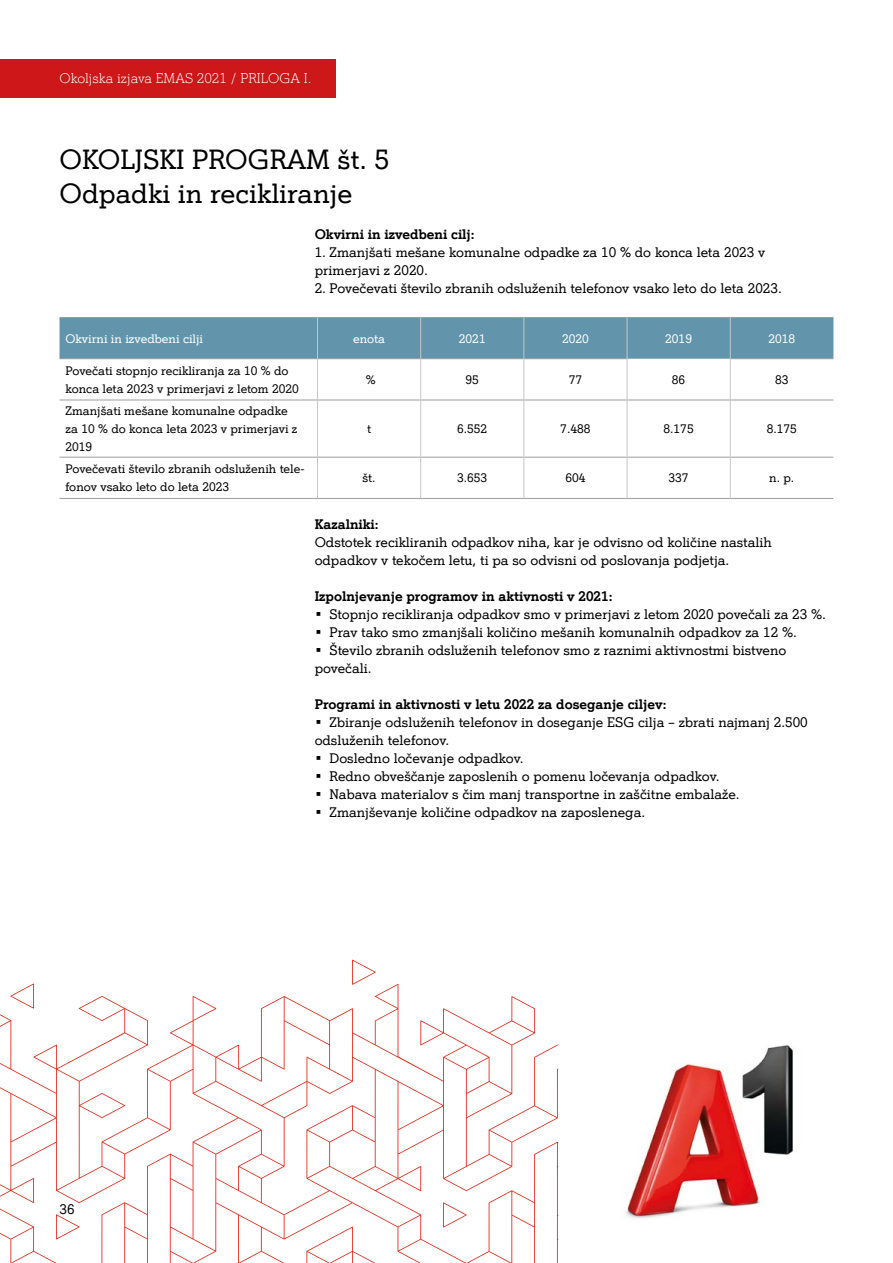
<style>
.page{position:relative;width:893px;height:1263px;background:#fff}
.page>*{position:absolute;margin:0;border:0;box-sizing:border-box;transform-origin:0 0}
.t1{font:27px/33.8px "A1 Serif";color:#000}
.t2{font:13.5px/18px "A1 Serif";color:#000}
.t3{font:700 13.5px "A1 Serif";color:#000}
.t4{font:300 13.5px "A1 Serif";color:#fff}
.t5{font:12px/18px "A1 Serif";color:#000}
.t6{font:12px "A1 Serif";color:#fff}
</style>
<div class="page">
<img style="left:625px;top:1045px;width:168px;height:174px">
<div style="left:0;top:59px;width:336px;height:38px;background:#cd1719"></div>
<div style="left:60px;top:318px;width:773px;height:41px;background:#6295ac"></div>
<hr style="left:60px;top:317px;width:257px;height:1px;background:#9d9d9c">
<hr style="left:317px;top:317px;width:104px;height:1px;background:#9d9d9c">
<hr style="left:421px;top:317px;width:103px;height:1px;background:#9d9d9c">
<hr style="left:524px;top:317px;width:103px;height:1px;background:#9d9d9c">
<hr style="left:627px;top:317px;width:103px;height:1px;background:#9d9d9c">
<hr style="left:730px;top:317px;width:103px;height:1px;background:#9d9d9c">
<hr style="left:60px;top:358px;width:257px;height:1px;background:#9d9d9c">
<hr style="left:318px;top:358px;width:102px;height:1px;background:#9d9d9c">
<hr style="left:421px;top:358px;width:103px;height:1px;background:#9d9d9c">
<hr style="left:524px;top:358px;width:103px;height:1px;background:#9d9d9c">
<hr style="left:730px;top:358px;width:103px;height:1px;background:#9d9d9c">
<hr style="left:60px;top:400px;width:257px;height:1px;background:#9d9d9c">
<hr style="left:318px;top:400px;width:102px;height:1px;background:#9d9d9c">
<hr style="left:421px;top:400px;width:103px;height:1px;background:#9d9d9c">
<hr style="left:524px;top:400px;width:103px;height:1px;background:#9d9d9c">
<hr style="left:627px;top:400px;width:103px;height:1px;background:#9d9d9c">
<hr style="left:730px;top:400px;width:103px;height:1px;background:#9d9d9c">
<hr style="left:60px;top:457px;width:257px;height:1px;background:#9d9d9c">
<hr style="left:318px;top:457px;width:102px;height:1px;background:#9d9d9c">
<hr style="left:421px;top:457px;width:103px;height:1px;background:#9d9d9c">
<hr style="left:524px;top:457px;width:103px;height:1px;background:#9d9d9c">
<hr style="left:627px;top:457px;width:103px;height:1px;background:#9d9d9c">
<hr style="left:730px;top:457px;width:103px;height:1px;background:#9d9d9c">
<hr style="left:60px;top:498px;width:257px;height:1px;background:#9d9d9c">
<hr style="left:317px;top:498px;width:104px;height:1px;background:#9d9d9c">
<hr style="left:421px;top:498px;width:103px;height:1px;background:#9d9d9c">
<hr style="left:524px;top:498px;width:103px;height:1px;background:#9d9d9c">
<hr style="left:627px;top:498px;width:103px;height:1px;background:#9d9d9c">
<hr style="left:730px;top:498px;width:103px;height:1px;background:#9d9d9c">
<hr style="left:317px;top:318px;width:1px;height:41px;background:#c6c6c6">
<hr style="left:420px;top:318px;width:1px;height:41px;background:#c6c6c6">
<hr style="left:524px;top:318px;width:1px;height:41px;background:#c6c6c6">
<hr style="left:627px;top:318px;width:1px;height:41px;background:#c6c6c6">
<hr style="left:730px;top:318px;width:1px;height:41px;background:#c6c6c6">
<hr style="left:317px;top:359px;width:1px;height:41px;background:#c6c6c6">
<hr style="left:420px;top:359px;width:1px;height:41px;background:#c6c6c6">
<hr style="left:524px;top:359px;width:1px;height:41px;background:#c6c6c6">
<hr style="left:627px;top:359px;width:1px;height:41px;background:#c6c6c6">
<hr style="left:730px;top:359px;width:1px;height:41px;background:#c6c6c6">
<hr style="left:317px;top:400px;width:1px;height:57px;background:#c6c6c6">
<hr style="left:420px;top:400px;width:1px;height:57px;background:#c6c6c6">
<hr style="left:524px;top:400px;width:1px;height:57px;background:#c6c6c6">
<hr style="left:627px;top:400px;width:1px;height:57px;background:#c6c6c6">
<hr style="left:730px;top:400px;width:1px;height:57px;background:#c6c6c6">
<hr style="left:317px;top:457px;width:1px;height:41px;background:#c6c6c6">
<hr style="left:420px;top:457px;width:1px;height:41px;background:#c6c6c6">
<hr style="left:524px;top:457px;width:1px;height:41px;background:#c6c6c6">
<hr style="left:627px;top:457px;width:1px;height:41px;background:#c6c6c6">
<hr style="left:730px;top:457px;width:1px;height:41px;background:#c6c6c6">
<svg style="left:352px;top:960px;width:24px;height:24px"></svg>
<svg style="left:0;top:984px;width:558px;height:279px"></svg>
<svg style="left:56px;top:1214px;width:24px;height:25px"></svg>
<svg style="left:443px;top:1202px;width:24px;height:25px"></svg>
<p class="t4" style="left:59px;top:70px;width:253px">Okoljska izjava EMAS 2021 / PRILOGA I.</p>
<h1 class="t1" style="left:60px;top:142px;width:332px">OKOLJSKI PROGRAM št. 5<br>Odpadki in recikliranje</h1>
<p class="t3" style="left:315px;top:226px;width:161px">Okvirni in izvedbeni cilj:</p>
<p class="t2" style="left:315px;top:243px;width:452px">1. Zmanjšati mešane komunalne odpadke za 10 % do konca leta 2023 v primerjavi z 2020.</p>
<p class="t2" style="left:315px;top:279px;width:469px">2. Povečevati število zbranih odsluženih telefonov vsako leto do leta 2023.</p>
<p class="t6" style="left:66px;top:331px;width:139px">Okvirni in izvedbeni cilji</p>
<p class="t6" style="left:353px;top:331px;width:33px">enota</p>
<p class="t6" style="left:459px;top:331px;width:28px">2021</p>
<p class="t6" style="left:562px;top:331px;width:28px">2020</p>
<p class="t6" style="left:665px;top:331px;width:28px">2019</p>
<p class="t6" style="left:768px;top:331px;width:28px">2018</p>
<p class="t5" style="left:66px;top:361px;width:235px">Povečati stopnjo recikliranja za 10 % do konca leta 2023 v primerjavi z letom 2020</p>
<p class="t5" style="left:366px;top:370px;width:11px">%</p>
<p class="t5" style="left:466px;top:370px;width:15px">95</p>
<p class="t5" style="left:569px;top:370px;width:15px">77</p>
<p class="t5" style="left:672px;top:370px;width:15px">86</p>
<p class="t5" style="left:775px;top:370px;width:15px">83</p>
<p class="t5" style="left:65px;top:402px;width:234px">Zmanjšati mešane komunalne odpadke za 10 % do konca leta 2023 v primerjavi z<br>2019</p>
<p class="t5" style="left:367px;top:420px;width:6px">t</p>
<p class="t5" style="left:457px;top:420px;width:32px">6.552</p>
<p class="t5" style="left:560px;top:420px;width:32px">7.488</p>
<p class="t5" style="left:663px;top:420px;width:32px">8.175</p>
<p class="t5" style="left:767px;top:420px;width:32px">8.175</p>
<p class="t5" style="left:65px;top:460px;width:241px">Povečevati število zbranih odsluženih tele&shy;fonov vsako leto do leta 2023</p>
<p class="t5" style="left:362px;top:469px;width:15px">št.</p>
<p class="t5" style="left:457px;top:469px;width:32px">3.653</p>
<p class="t5" style="left:565px;top:469px;width:22px">604</p>
<p class="t5" style="left:668px;top:469px;width:22px">337</p>
<p class="t5" style="left:769px;top:469px;width:27px">n. p.</p>
<p class="t3" style="left:315px;top:515px;width:65px">Kazalniki:</p>
<p class="t2" style="left:315px;top:532px;width:459px">Odstotek recikliranih odpadkov niha, kar je odvisno od količine nastalih odpadkov v tekočem letu, ti pa so odvisni od poslovanja podjetja.</p>
<p class="t3" style="left:315px;top:587px;width:299px">Izpolnjevanje programov in aktivnosti v 2021:</p>
<p class="t2" style="left:315px;top:604px;width:513px">• Stopnjo recikliranja odpadkov smo v primerjavi z letom 2020 povečali za 23 %.</p>
<p class="t2" style="left:315px;top:622px;width:484px">• Prav tako smo zmanjšali količino mešanih komunalnih odpadkov za 12 %.</p>
<p class="t2" style="left:315px;top:640px;width:473px">• Število zbranih odsluženih telefonov smo z raznimi aktivnostmi bistveno povečali.</p>
<p class="t3" style="left:315px;top:695px;width:353px">Programi in aktivnosti v letu 2022 za doseganje ciljev:</p>
<p class="t2" style="left:315px;top:712px;width:495px">• Zbiranje odsluženih telefonov in doseganje ESG cilja – zbrati najmanj 2.500 odsluženih telefonov.</p>
<p class="t2" style="left:315px;top:748px;width:210px">• Dosledno ločevanje odpadkov.</p>
<p class="t2" style="left:315px;top:766px;width:406px">• Redno obveščanje zaposlenih o pomenu ločevanja odpadkov.</p>
<p class="t2" style="left:315px;top:784px;width:427px">• Nabava materialov s čim manj transportne in zaščitne embalaže.</p>
<p class="t2" style="left:315px;top:802px;width:332px">• Zmanjševanje količine odpadkov na zaposlenega.</p>
<p class="t2" style="left:60px;top:1200px;width:17px">36</p>
</div>
